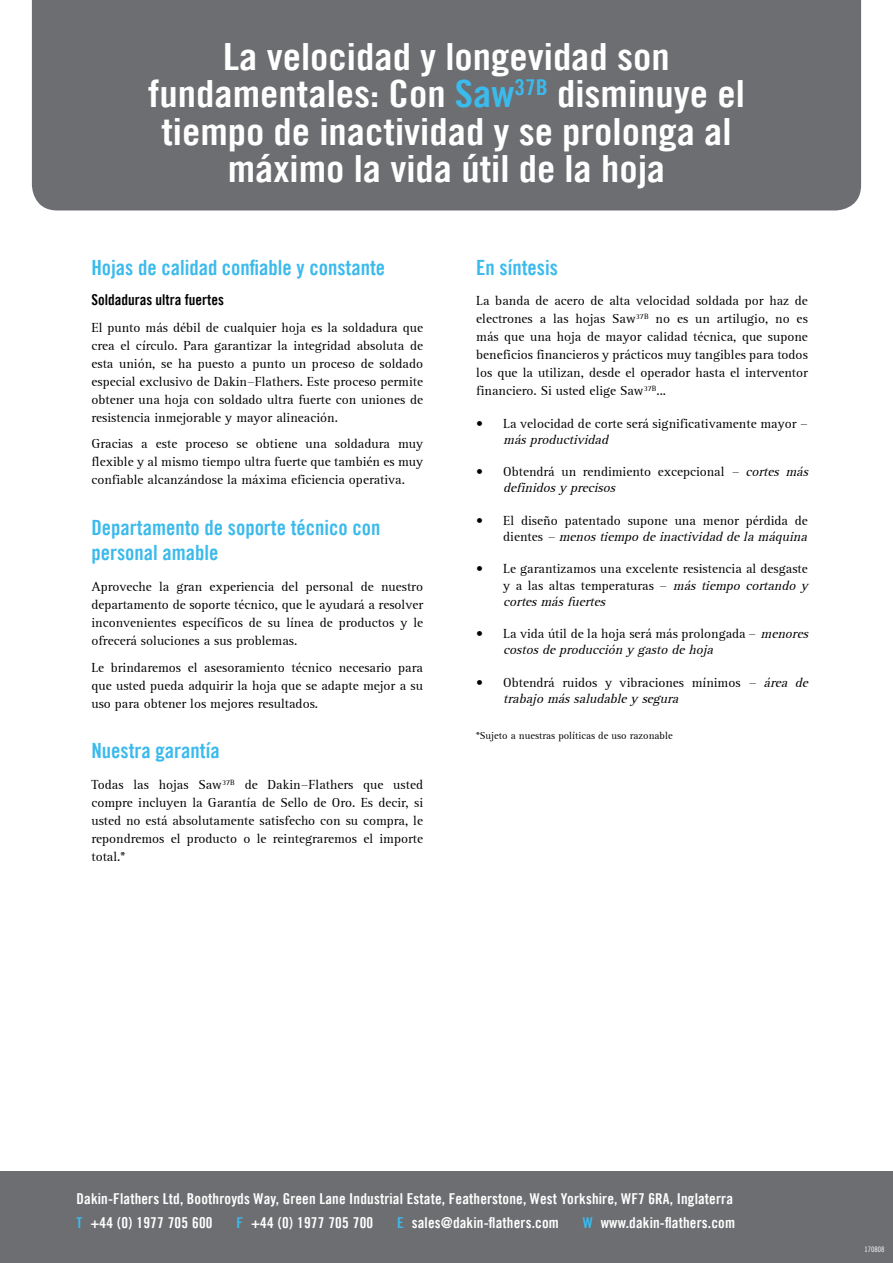
<style>
.page{position:relative;width:893px;height:1263px;background:#fff}
.page>*{position:absolute;margin:0;border:0;box-sizing:border-box;transform-origin:0 0}
.t1{font:37.5px/37.5px "Trade Gothic Bold Cond Twenty";color:#fff;text-align:center;scale:1.1 1}
.t2{font:21px/25.2px "Trade Gothic Bold Cond Twenty";color:#3bbaec}
.t3{font:15px/24px "Trade Gothic Bold Cond Twenty";letter-spacing:.01em;color:#fff}
.t4{font:15px "Trade Gothic Bold Cond Twenty";color:#000}
.t5{font:13.5px/18px "Rotis Serif";color:#000;text-align:justify}
.t6{font:italic 13.5px/16.2px "Rotis Serif";color:#000}
.t7{font:10.5px "Rotis Serif";color:#000}
.t8{font:7.5px "Trade Gothic LT Com Cn 18";color:#fff}
.s1{color:#3bbaec}
.s2{font-style:italic}
.s3{font-style:normal}
</style>
<div class="page">
<div style="left:0;top:1171px;width:893px;height:92px;background:#6d6e71"></div>
<div style="left:32px;top:0;width:829px;height:210px;background:#6d6e71"></div>
<h1 class="t1" style="left:148px;top:37px;width:544px">La velocidad y longevidad son fundamentales: Con <span class="s1">Saw</span><sup>37B</sup> disminuye el tiempo de inactividad y se prolonga al máximo la vida útil de la hoja</h1>
<h2 class="t2" style="left:91px;top:254px;width:295px">Hojas de calidad confiable y constante</h2>
<p class="t4" style="left:91px;top:291px;width:134px">Soldaduras ultra fuertes</p>
<p class="t5" style="left:91px;top:319px;width:333px">El punto más débil de cualquier hoja es la soldadura que crea el círculo. Para garantizar la integridad absoluta de esta unión, se ha puesto a punto un proceso de soldado especial exclusivo de Dakin-Flathers. Este proceso permite obtener una hoja con soldado ultra fuerte con uniones de resistencia inmejorable y mayor alineación.</p>
<p class="t5" style="left:91px;top:435px;width:333px">Gracias a este proceso se obtiene una soldadura muy flexible y al mismo tiempo ultra fuerte que también es muy confiable alcanzándose la máxima eficiencia operativa.</p>
<h2 class="t2" style="left:91px;top:515px;width:291px">Departamento de soporte técnico con personal amable</h2>
<p class="t5" style="left:91px;top:578px;width:333px">Aproveche la gran experiencia del personal de nuestro departamento de soporte técnico, que le ayudará a resolver inconvenientes específicos de su línea de productos y le ofrecerá soluciones a sus problemas.</p>
<p class="t5" style="left:91px;top:658px;width:333px">Le brindaremos el asesoramiento técnico necesario para que usted pueda adquirir la hoja que se adapte mejor a su uso para obtener los mejores resultados.</p>
<h2 class="t2" style="left:91px;top:738px;width:130px">Nuestra garantía</h2>
<p class="t5" style="left:91px;top:776px;width:333px">Todas las hojas Saw<sup>37B</sup> de Dakin-Flathers que usted compre incluyen la Garantía de Sello de Oro. Es decir, si usted no está absolutamente satisfecho con su compra, le repondremos el producto o le reintegraremos el importe total.*</p>
<h2 class="t2" style="left:476px;top:254px;width:83px">En síntesis</h2>
<p class="t5" style="left:476px;top:292px;width:333px">La banda de acero de alta velocidad soldada por haz de electrones a las hojas Saw<sup>37B</sup> no es un artilugio, no es más que una hoja de mayor calidad técnica, que supone beneficios financieros y prácticos muy tangibles para todos los que la utilizan, desde el operador hasta el interventor financiero. Si usted elige Saw<sup>37B</sup>...</p>
<p class="t5" style="left:476px;top:414px;width:333px">• La velocidad de corte será significativamente mayor -</p>
<p class="t6" style="left:503px;top:432px;width:110px">másproductividad</p>
<p class="t5" style="left:503px;top:464px;width:310px;line-height:16.2px;text-indent:-27px">• Obtendrá un rendimiento excepcional <span class="s2">- cortes más definidosy precisos</span></p>
<p class="t5" style="left:476px;top:513px;width:336px;line-height:16.2px;text-align:right">• El diseño patentado supone una menor pérdida de d i e n t e s <span class="s2">- menostiempo deinactividad delamáquina</span></p>
<p class="t5" style="left:503px;top:561px;width:306px;line-height:16.2px;text-indent:-27px">• Le garantizamos una excelente resistencia al desgaste y a las altas temperaturas - <span class="s2">más tiempo cortando y cortesmásfuertes</span></p>
<p class="t6" style="left:503px;top:626px;width:310px;text-indent:-27px"><span class="s3">• La vida útil de la hoja será más prolongada</span> - menores costosdeproducción y gasto dehoja</p>
<p class="t5" style="left:503px;top:675px;width:310px;line-height:16.2px;text-indent:-27px">• Obtendrá ruidos y vibraciones mínimos <span class="s2">- área de trabaj o mássaludabley segura</span></p>
<p class="t7" style="left:476px;top:729px;width:198px">*Sujeto a nuestras políticas de uso razonable</p>
<p class="t3" style="left:77px;top:1186px;width:658px">Dakin-Flathers Ltd, Boothroyds Way, Green Lane Industrial Estate, Featherstone, West Yorkshire, WF7 6RA, Inglaterra<br><span class="s1">T</span> +44 (0) 1977 705 600</p>
<p class="t3" style="left:236px;top:1210px;width:138px"><span class="s1">F</span> +44 (0) 1977 705 700</p>
<p class="t3" style="left:397px;top:1210px;width:163px"><span class="s1">E</span> sales@dakin-flathers.com</p>
<p class="t3" style="left:583px;top:1210px;width:154px"><span class="s1">W</span> www.dakin-flathers.com</p>
<p class="t8" style="left:864px;top:1245px;width:21px">170808</p>
</div>
